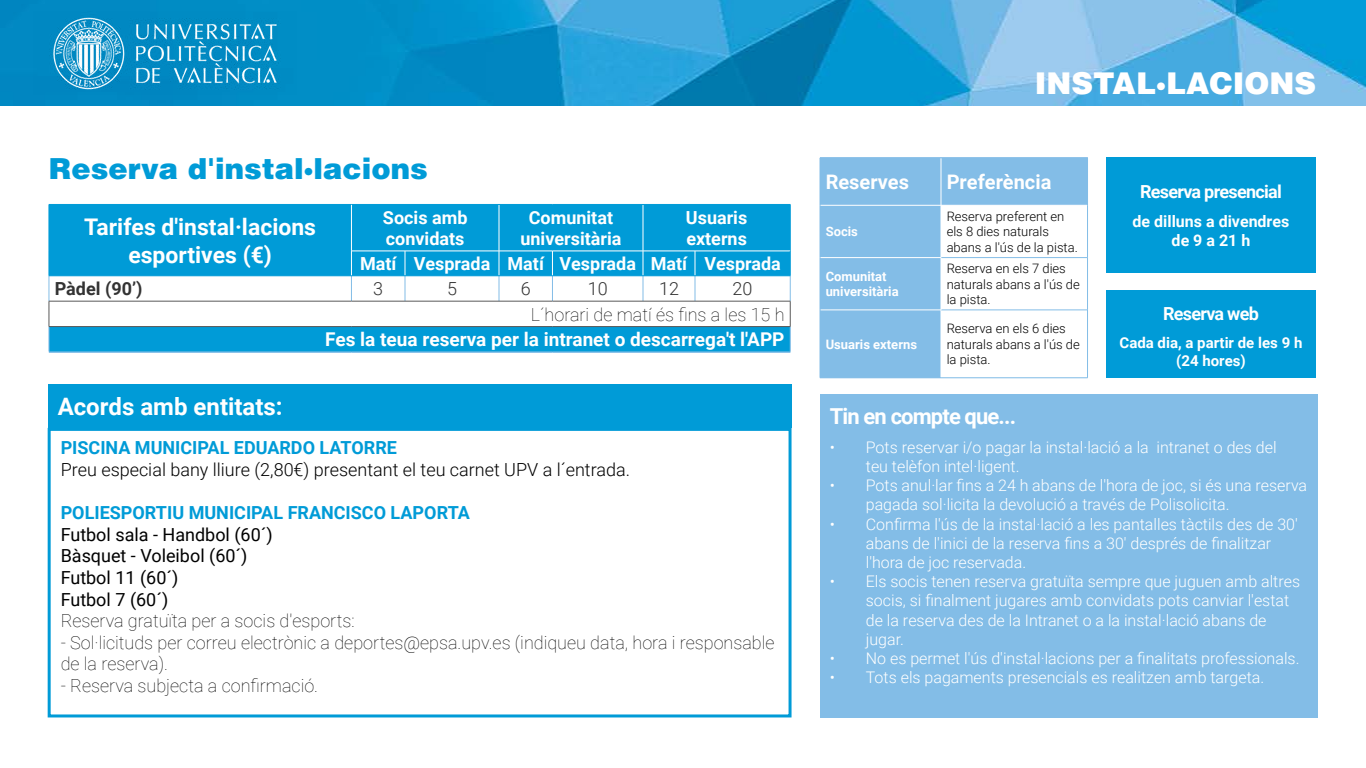
<style>
.page{position:relative;width:1366px;height:768px;background:#fff}
.page>*{position:absolute;margin:0;border:0;box-sizing:border-box;transform-origin:0 0}
.t1{font:900 30px "Helvetica LT Std";color:#fff}
.t2{font:900 29px "Helvetica LT Std";color:#009bd7}
.t3{font:700 24px "Roboto";color:#fff}
.t4{font:700 23px/27.6px "Roboto";color:#fff;text-align:center}
.t5{font:700 22px "Roboto";letter-spacing:-.04em;color:#fff}
.t6{font:700 20px "Roboto";color:#fff}
.t7{font:700 19px "Roboto";color:#fff}
.t8{font:100 18px/21.6px "Roboto";color:#000}
.t9{font:700 18px/21.6px "Roboto";color:#fff}
.t10{font:18px/21.6px "Roboto";color:#000}
.t11{font:700 18px "Roboto";color:#009bd7}
.t12{font:300 18px "Roboto";color:#000}
.t13{font:700 18px "Roboto";letter-spacing:-.04em;color:#fff}
.t14{font:700 18px "Roboto";color:#333}
.t15{font:300 18px "Roboto";color:#333}
.t16{font:300 16px/19.2px "Roboto";color:#fff}
.t17{font:700 16px/19.2px "Roboto";color:#fff;text-align:center}
.t18{font:700 15px/18px "Roboto";color:#fff;text-align:center}
.t19{font:300 13px/15.6px "Roboto";color:#000}
.t20{font:700 13px/15.6px "Roboto";color:#fff}
</style>
<div class="page">
<img style="left:0;top:0;width:1366px;height:106px">
<img style="left:34px;top:11px;width:263px;height:83px">
<svg style="left:50px;top:205px;width:740px;height:146px;fill:#009bd7"></svg>
<hr style="left:790px;top:205px;width:1px;height:46px;background:#009bd7">
<hr style="left:351px;top:251px;width:54px;height:1px;background:#fff">
<hr style="left:499px;top:251px;width:53px;height:1px;background:#fff">
<hr style="left:643px;top:251px;width:52px;height:1px;background:#fff">
<hr style="left:405px;top:251px;width:94px;height:1px;background:#fff">
<hr style="left:552px;top:251px;width:91px;height:1px;background:#fff">
<hr style="left:695px;top:251px;width:95px;height:1px;background:#fff">
<hr style="left:499px;top:205px;width:1px;height:46px;background:#fff">
<hr style="left:643px;top:205px;width:1px;height:46px;background:#fff">
<hr style="left:351px;top:205px;width:1px;height:46px;background:#fff">
<svg style="left:351px;top:251px;width:1px;height:50px"></svg>
<svg style="left:405px;top:251px;width:1px;height:50px"></svg>
<svg style="left:499px;top:251px;width:1px;height:50px"></svg>
<svg style="left:552px;top:251px;width:1px;height:50px"></svg>
<svg style="left:643px;top:251px;width:1px;height:50px"></svg>
<svg style="left:695px;top:251px;width:1px;height:50px"></svg>
<hr style="left:49px;top:351px;width:302px;height:2px;background:#83bde7">
<hr style="left:351px;top:351px;width:54px;height:2px;background:#83bde7">
<hr style="left:405px;top:351px;width:94px;height:2px;background:#83bde7">
<hr style="left:499px;top:351px;width:53px;height:2px;background:#83bde7">
<hr style="left:552px;top:351px;width:91px;height:2px;background:#83bde7">
<hr style="left:643px;top:351px;width:52px;height:2px;background:#83bde7">
<hr style="left:695px;top:351px;width:95px;height:2px;background:#83bde7">
<hr style="left:49px;top:301px;width:302px;height:1px;background:#595959">
<hr style="left:351px;top:301px;width:54px;height:1px;background:#595959">
<hr style="left:405px;top:301px;width:94px;height:1px;background:#595959">
<hr style="left:499px;top:301px;width:53px;height:1px;background:#595959">
<hr style="left:552px;top:301px;width:91px;height:1px;background:#595959">
<hr style="left:643px;top:301px;width:52px;height:1px;background:#595959">
<hr style="left:695px;top:301px;width:95px;height:1px;background:#595959">
<hr style="left:49px;top:326px;width:302px;height:1px;background:#595959">
<hr style="left:351px;top:326px;width:54px;height:1px;background:#595959">
<hr style="left:405px;top:326px;width:94px;height:1px;background:#595959">
<hr style="left:499px;top:326px;width:53px;height:1px;background:#595959">
<hr style="left:552px;top:326px;width:91px;height:1px;background:#595959">
<hr style="left:643px;top:326px;width:52px;height:1px;background:#595959">
<hr style="left:695px;top:326px;width:95px;height:1px;background:#595959">
<hr style="left:49px;top:204px;width:302px;height:1px;background:#009bd7">
<hr style="left:49px;top:205px;width:1px;height:46px;background:#009bd7">
<svg style="left:49px;top:251px;width:1px;height:100px"></svg>
<hr style="left:49px;top:276px;width:302px;height:1px;background:#009bd7">
<hr style="left:351px;top:204px;width:54px;height:1px;background:#009bd7">
<hr style="left:405px;top:204px;width:94px;height:1px;background:#009bd7">
<hr style="left:499px;top:204px;width:53px;height:1px;background:#009bd7">
<hr style="left:552px;top:204px;width:91px;height:1px;background:#009bd7">
<hr style="left:643px;top:204px;width:52px;height:1px;background:#009bd7">
<hr style="left:695px;top:204px;width:95px;height:1px;background:#009bd7">
<svg style="left:790px;top:251px;width:1px;height:100px"></svg>
<hr style="left:351px;top:276px;width:54px;height:1px;background:#009bd7">
<hr style="left:405px;top:276px;width:94px;height:1px;background:#009bd7">
<hr style="left:499px;top:276px;width:53px;height:1px;background:#009bd7">
<hr style="left:552px;top:276px;width:91px;height:1px;background:#009bd7">
<hr style="left:643px;top:276px;width:52px;height:1px;background:#009bd7">
<hr style="left:695px;top:276px;width:95px;height:1px;background:#009bd7">
<div style="left:820px;top:394px;width:497px;height:324px;background:#83bde7"></div>
<div style="left:821px;top:159px;width:266px;height:219px;background:#83bde7"></div>
<svg style="left:942px;top:206px;width:145px;height:172px"></svg>
<hr style="left:941px;top:205px;width:146px;height:1px;background:#fff">
<hr style="left:941px;top:158px;width:1px;height:47px;background:#fff">
<hr style="left:941px;top:310px;width:1px;height:68px;background:#fff">
<hr style="left:820px;top:205px;width:121px;height:1px;background:#fff">
<hr style="left:941px;top:205px;width:1px;height:52px;background:#fff">
<hr style="left:941px;top:257px;width:147px;height:1px;background:#83bde7">
<hr style="left:941px;top:310px;width:147px;height:1px;background:#83bde7">
<hr style="left:820px;top:257px;width:121px;height:1px;background:#fff">
<hr style="left:941px;top:258px;width:1px;height:52px;background:#fff">
<hr style="left:820px;top:310px;width:121px;height:1px;background:#fff">
<hr style="left:820px;top:158px;width:121px;height:1px;background:#83bde7">
<hr style="left:820px;top:158px;width:1px;height:47px;background:#83bde7">
<hr style="left:941px;top:158px;width:147px;height:1px;background:#83bde7">
<hr style="left:1087px;top:158px;width:1px;height:47px;background:#83bde7">
<hr style="left:820px;top:205px;width:1px;height:53px;background:#83bde7">
<hr style="left:1087px;top:205px;width:1px;height:52px;background:#83bde7">
<hr style="left:820px;top:258px;width:1px;height:52px;background:#83bde7">
<hr style="left:1087px;top:258px;width:1px;height:52px;background:#83bde7">
<hr style="left:820px;top:310px;width:1px;height:68px;background:#83bde7">
<hr style="left:1087px;top:310px;width:1px;height:68px;background:#83bde7">
<hr style="left:820px;top:378px;width:121px;height:1px;background:#83bde7">
<hr style="left:941px;top:378px;width:147px;height:1px;background:#83bde7">
<div style="left:1106px;top:158px;width:210px;height:115px;background:#009bd7"></div>
<div style="left:1106px;top:291px;width:210px;height:87px;background:#009bd7"></div>
<div style="left:48px;top:428px;width:744px;height:289px;border:3px solid #009bd7"></div>
<div style="left:48px;top:384px;width:744px;height:44px;background:#009bd7"></div>
<h2 class="t2" style="left:49px;top:149px;width:381px">Reserva d'instal·lacions</h2>
<h3 class="t4" style="left:84px;top:212px;width:233px">Tarifes d'instal·lacions esportives (€)</h3>
<p class="t9" style="left:383px;top:206px;width:86px">Socis amb convidats</p>
<p class="t9" style="left:520px;top:206px;width:103px;text-align:center">Comunitat universitària</p>
<p class="t9" style="left:686px;top:206px;width:63px">Usuaris externs</p>
<p class="t9" style="left:360px;top:252px;width:422px">Matí Vesprada Matí Vesprada Matí Vesprada</p>
<p class="t14" style="left:55px;top:276px;width:89px">Pàdel (90’)</p>
<p class="t15" style="left:373px;top:276px;width:11px">3</p>
<p class="t15" style="left:447px;top:276px;width:11px">5</p>
<p class="t15" style="left:521px;top:276px;width:11px">6</p>
<p class="t15" style="left:588px;top:276px;width:21px">10</p>
<p class="t15" style="left:659px;top:276px;width:21px">12</p>
<p class="t15" style="left:733px;top:276px;width:21px">20</p>
<p class="t8" style="left:531px;top:303px;width:255px">L´horari de matí és fins a les 15 h</p>
<p class="t7" style="left:325px;top:326px;width:461px">Fes la teua reserva per la intranet o descarrega't l'APP</p>
<h3 class="t3" style="left:58px;top:390px;width:227px">Acords amb entitats:</h3>
<p class="t11" style="left:61px;top:435px;width:338px">PISCINA MUNICIPAL EDUARDO LATORRE</p>
<p class="t12" style="left:61px;top:457px;width:571px">Preu especial bany lliure (2,80€) presentant el teu carnet UPV a l´entrada.</p>
<p class="t11" style="left:61px;top:500px;width:411px">POLIESPORTIU MUNICIPAL FRANCISCO LAPORTA</p>
<p class="t10" style="left:61px;top:523px;width:214px">Futbol sala - Handbol (60´)<br>Bàsquet - Voleibol (60´)<br>Futbol 11 (60´)<br>Futbol 7 (60´)</p>
<p class="t8" style="left:61px;top:609px;width:295px">Reserva gratuïta per a socis d'esports:</p>
<p class="t8" style="left:61px;top:631px;width:715px">- Sol·licituds per correu electrònic a deportes@epsa.upv.es (indiqueu data, hora i responsable de la reserva).</p>
<p class="t8" style="left:61px;top:674px;width:259px">- Reserva subjecta a confirmació.</p>
<h1 class="t1" style="left:1035px;top:64px;width:283px">INSTAL·LACIONS</h1>
<p class="t6" style="left:826px;top:168px;width:85px">Reserves</p>
<p class="t6" style="left:947px;top:168px;width:106px">Preferència</p>
<p class="t20" style="left:826px;top:223px;width:34px">Socis</p>
<p class="t19" style="left:947px;top:208px;width:133px">Reserva preferent en els 8 dies naturals abans a l'ús de la pista.</p>
<p class="t20" style="left:826px;top:268px;width:74px">Comunitat universitària</p>
<p class="t19" style="left:947px;top:260px;width:135px">Reserva en els 7 dies naturals abans a l'ús de la pista.</p>
<p class="t20" style="left:826px;top:336px;width:93px">Usuaris externs</p>
<p class="t19" style="left:947px;top:320px;width:135px">Reserva en els 6 dies naturals abans a l'ús de la pista.</p>
<p class="t13" style="left:1140px;top:179px;width:143px">Reserva presencial</p>
<p class="t17" style="left:1133px;top:211px;width:158px">de dilluns a divendres de 9 a 21 h</p>
<p class="t13" style="left:1163px;top:301px;width:97px">Reserva web</p>
<p class="t18" style="left:1120px;top:334px;width:184px">Cada dia, a partir de les 9 h (24 hores)</p>
<h3 class="t5" style="left:830px;top:400px;width:188px">Tin en compte que...</h3>
<p class="t16" style="left:866px;top:437px;width:412px;text-indent:-36px">• Pots reservar i/o pagar la instal·lació a la intranet o des del teu telèfon intel·ligent.</p>
<p class="t16" style="left:866px;top:475px;width:443px;text-indent:-36px">• Pots anul·lar fins a 24 h abans de l'hora de joc, si és una reserva pagada sol·licita la devolució a través de Polisolicita.</p>
<p class="t16" style="left:866px;top:514px;width:433px;text-indent:-36px">• Confirma l'ús de la instal·lació a les pantalles tàctils des de 30' abans de l'inici de la reserva fins a 30' després de finalitzar l'hora de joc reservada.</p>
<p class="t16" style="left:866px;top:571px;width:436px;text-indent:-36px">• Els socis tenen reserva gratuïta sempre que juguen amb altres socis, si finalment jugares amb convidats pots canviar l'estat de la reserva des de la Intranet o a la instal·lació abans de jugar.</p>
<p class="t16" style="left:830px;top:648px;width:471px">• No es permet l'ús d'instal·lacions per a finalitats professionals.</p>
<p class="t16" style="left:830px;top:667px;width:436px">• Tots els pagaments presencials es realitzen amb targeta.</p>
</div>
